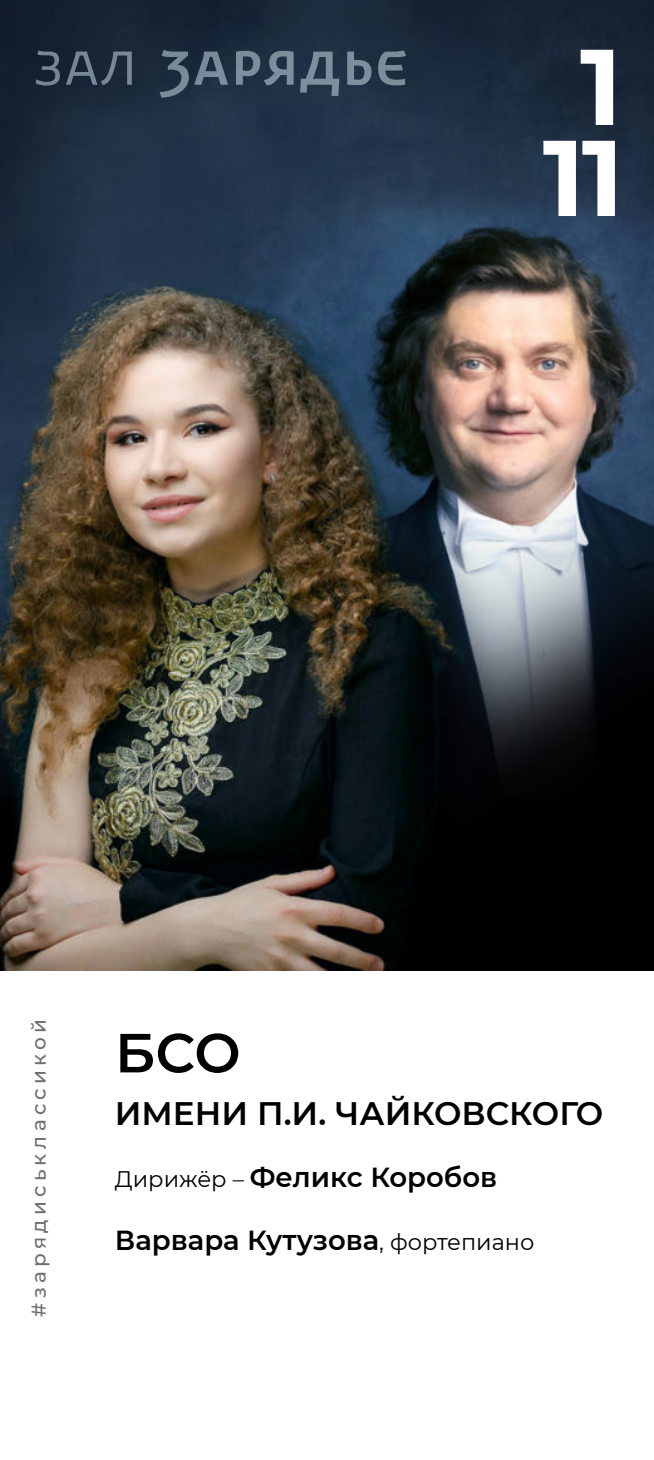
<style>
.page{position:relative;width:654px;height:1460px;background:#fff}
.page>*{position:absolute;margin:0;border:0;box-sizing:border-box;transform-origin:0 0}
.t1{font:700 107.5px/91px "Montserrat";color:#fff;text-align:center}
.t2{font:600 55px "Montserrat";color:#000}
.t3{font:600 32.5px "Montserrat";color:#000}
.t4{font:600 27.5px "Montserrat";color:#000}
.t5{font:500 20px "Montserrat";letter-spacing:.21em;color:#706f6f}
.s1{font-weight:400;font-size:22.5px}
</style>
<div class="page">
<img style="left:0;top:0;width:653px;height:971px">
<svg style="left:159px;top:50px;width:69px;height:48px;background:#3b4b5c"></svg>
<svg style="left:378px;top:50px;width:28px;height:35px"></svg>
<svg style="left:347px;top:52px;width:24px;height:33px"></svg>
<svg style="left:300px;top:52px;width:39px;height:44px;background:#485a6b"></svg>
<svg style="left:236px;top:51px;width:57px;height:34px;background:#4f6171"></svg>
<svg style="left:35px;top:50px;width:25px;height:36px"></svg>
<svg style="left:66px;top:52px;width:66px;height:33px;background:#374555"></svg>
<h1 class="t1" style="left:542px;top:42px;width:83px">1<br>11</h1>
<p class="t5" style="left:25px;top:1317px;width:299px;rotate:-90deg">#зарядиськлассикой</p>
<h2 class="t2" style="left:115px;top:1014px;width:127px">БСО</h2>
<p class="t3" style="left:115px;top:1090px;width:490px">ИМЕНИ П.И. ЧАЙКОВСКОГО</p>
<p class="t4" style="left:115px;top:1158px;width:383px"><span class="s1">Дирижёр –</span> Феликс Коробов</p>
<p class="t4" style="left:115px;top:1221px;width:421px">Варвара Кутузова<span class="s1">, фортепиано</span></p>
</div>
